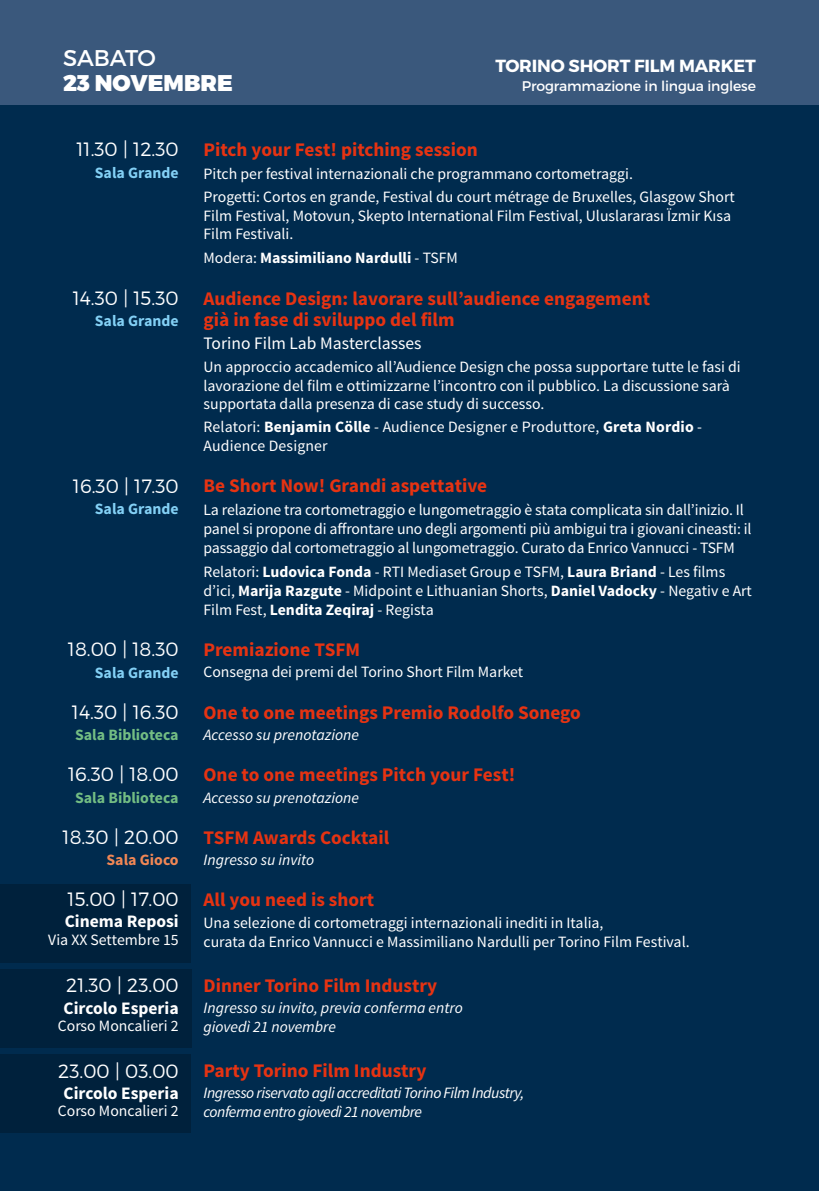
<style>
.page{position:relative;width:819px;height:1191px;background:#002b4e}
.page>*{position:absolute;margin:0;border:0;box-sizing:border-box;transform-origin:0 0}
.t1{font:22.75px "Trueno Blk";color:#fff}
.t2{font:22.75px "Trueno Rg";letter-spacing:-.005em;color:#fff}
.t3{font:700 19.25px/21px "Source Sans Pro";color:#e63312}
.t4{font:19.25px "Trueno Lt";color:#fff}
.t5{font:700 17.5px "Source Sans Pro";color:#fff}
.t6{font:17.5px "Source Sans Pro";color:#fff}
.t7{font:17.5px "Trueno Bd";letter-spacing:-.01em;color:#fff}
.t8{font:15.75px/18.9px "Source Sans Pro";color:#fff}
.t9{font:italic 15.75px/18.9px "Source Sans Pro";letter-spacing:-.01em;color:#fff}
.t10{font:italic 15.75px/18.9px "Source Sans Pro";letter-spacing:-.03em;color:#fff}
.t11{font:700 15.75px "Source Sans Pro";color:#83d0f5}
.t12{font:700 15.75px "Source Sans Pro";color:#fff}
.t13{font:700 15.75px "Source Sans Pro";color:#73bd83}
.t14{font:700 15.75px "Source Sans Pro";color:#f18755}
.t15{font:14px "Trueno Rg";letter-spacing:-.01em;color:#fff}
.s1{font-weight:400}
.s2{font-weight:700}
</style>
<div class="page">
<div style="left:0;top:883px;width:191px;height:79px;background:#00213c"></div>
<div style="left:0;top:969px;width:191px;height:79px;background:#00213c"></div>
<div style="left:0;top:1054px;width:191px;height:79px;background:#00213c"></div>
<div style="left:0;top:0;width:819px;height:104px;background:#3a587c"></div>
<h1 class="t2" style="left:63px;top:44px;width:94px">SABATO</h1>
<h1 class="t1" style="left:63px;top:68px;width:171px">23 NOVEMBRE</h1>
<p class="t7" style="left:495px;top:55px;width:262px">TORINO SHORT FILM MARKET</p>
<p class="t15" style="left:522px;top:77px;width:235px">Programmazione in lingua inglese</p>
<p class="t4" style="left:76px;top:137px;width:104px">11.30 | 12.30</p>
<p class="t11" style="left:95px;top:162px;width:85px">Sala Grande</p>
<p class="t4" style="left:73px;top:286px;width:107px">14.30 | 15.30</p>
<p class="t11" style="left:95px;top:311px;width:85px">Sala Grande</p>
<p class="t4" style="left:73px;top:474px;width:107px">16.30 | 17.30</p>
<p class="t11" style="left:95px;top:499px;width:85px">Sala Grande</p>
<p class="t4" style="left:68px;top:637px;width:112px">18.00 | 18.30</p>
<p class="t11" style="left:95px;top:662px;width:85px">Sala Grande</p>
<p class="t4" style="left:72px;top:700px;width:108px">14.30 | 16.30</p>
<p class="t13" style="left:75px;top:725px;width:105px">Sala Biblioteca</p>
<p class="t4" style="left:68px;top:762px;width:112px">16.30 | 18.00</p>
<p class="t13" style="left:75px;top:787px;width:105px">Sala Biblioteca</p>
<p class="t4" style="left:63px;top:825px;width:118px">18.30 | 20.00</p>
<p class="t14" style="left:106px;top:850px;width:74px">Sala Gioco</p>
<p class="t4" style="left:68px;top:887px;width:113px">15.00 | 17.00</p>
<p class="t5" style="left:65px;top:910px;width:115px">Cinema Reposi</p>
<p class="t8" style="left:48px;top:930px;width:132px">Via XX Settembre 15</p>
<p class="t4" style="left:66px;top:973px;width:114px">21.30 | 23.00</p>
<p class="t5" style="left:64px;top:996px;width:117px">Circolo Esperia</p>
<p class="t8" style="left:58px;top:1016px;width:122px">Corso Moncalieri 2</p>
<p class="t4" style="left:58px;top:1059px;width:122px">23.00 | 03.00</p>
<p class="t5" style="left:64px;top:1082px;width:117px">Circolo Esperia</p>
<p class="t8" style="left:58px;top:1102px;width:122px">Corso Moncalieri 2</p>
<p class="t3" style="left:203px;top:140px;width:276px">Pitch your Fest! pitching session</p>
<p class="t8" style="left:203px;top:162px;width:533px;line-height:22.9px">Pitch per festival internazionali che programmano cortometraggi.<br>Progetti: Cortos en grande, Festival du court métrage de Bruxelles, Glasgow Short</p>
<p class="t8" style="left:203px;top:206px;width:529px">Film Festival, Motovun, Skepto International Film Festival, Uluslararası Ïzmir Kısa<br>Film Festivali.</p>
<p class="t12" style="left:203px;top:248px;width:256px"><span class="s1">Modera:</span> Massimiliano Nardulli <span class="s1">- TSFM</span></p>
<p class="t3" style="left:203px;top:288px;width:448px">Audience Design: lavorare sull’audience engagement già in fase di sviluppo del film</p>
<p class="t6" style="left:203px;top:332px;width:219px">Torino Film Lab Masterclasses</p>
<p class="t8" style="left:203px;top:357px;width:538px">Un approccio accademico all’Audience Design che possa supportare tutte le fasi di lavorazione del film e ottimizzarne l’incontro con il pubblico. La discussione sarà supportata dalla presenza di case study di successo.</p>
<p class="t8" style="left:203px;top:418px;width:500px">Relatori: <span class="s2">Benjamin Cölle</span> - Audience Designer e Produttore, <span class="s2">Greta Nordio</span> -<br>Audience Designer</p>
<p class="t3" style="left:203px;top:476px;width:285px">Be Short Now! Grandi aspettative</p>
<p class="t8" style="left:203px;top:501px;width:549px">La relazione tra cortometraggio e lungometraggio è stata complicata sin dall’inizio. Il panel si propone di affrontare uno degli argomenti più ambigui tra i giovani cineasti: il passaggio dal cortometraggio al lungometraggio. Curato da Enrico Vannucci - TSFM</p>
<p class="t8" style="left:203px;top:562px;width:550px">Relatori: <span class="s2">Ludovica Fonda</span> - RTI Mediaset Group e TSFM, <span class="s2">Laura Briand</span> - Les films d’ici, <span class="s2">Marija Razgute</span> - Midpoint e Lithuanian Shorts, <span class="s2">Daniel Vadocky</span> - Negativ e Art<br>Film Fest, <span class="s2">Lendita Zeqiraj</span> - Regista</p>
<p class="t3" style="left:203px;top:640px;width:158px">Premiazione TSFM</p>
<p class="t8" style="left:203px;top:663px;width:321px">Consegna dei premi del Torino Short Film Market</p>
<p class="t3" style="left:203px;top:702px;width:379px">One to one meetings Premio Rodolfo Sonego</p>
<p class="t9" style="left:203px;top:725px;width:157px">Accesso su prenotazione</p>
<p class="t3" style="left:203px;top:765px;width:313px">One to one meetings Pitch your Fest!</p>
<p class="t9" style="left:203px;top:788px;width:157px">Accesso su prenotazione</p>
<p class="t3" style="left:203px;top:827px;width:187px">TSFM Awards Cocktail</p>
<p class="t9" style="left:203px;top:850px;width:112px">Ingresso su invito</p>
<p class="t3" style="left:203px;top:890px;width:172px">All you need is short</p>
<p class="t8" style="left:203px;top:914px;width:487px">Una selezione di cortometraggi internazionali inediti in Italia,<br>curata da Enrico Vannucci e Massimiliano Nardulli per Torino Film Festival.</p>
<p class="t3" style="left:203px;top:975px;width:235px">Dinner Torino Film Industry</p>
<p class="t9" style="left:203px;top:998px;width:261px">Ingresso su invito, previa conferma entro giovedì 21 novembre</p>
<p class="t3" style="left:203px;top:1060px;width:224px">Party Torino Film Industry</p>
<p class="t10" style="left:203px;top:1083px;width:322px">Ingresso riservato agli accreditati Torino Film Industry, conferma entro giovedì 21 novembre</p>
</div>
